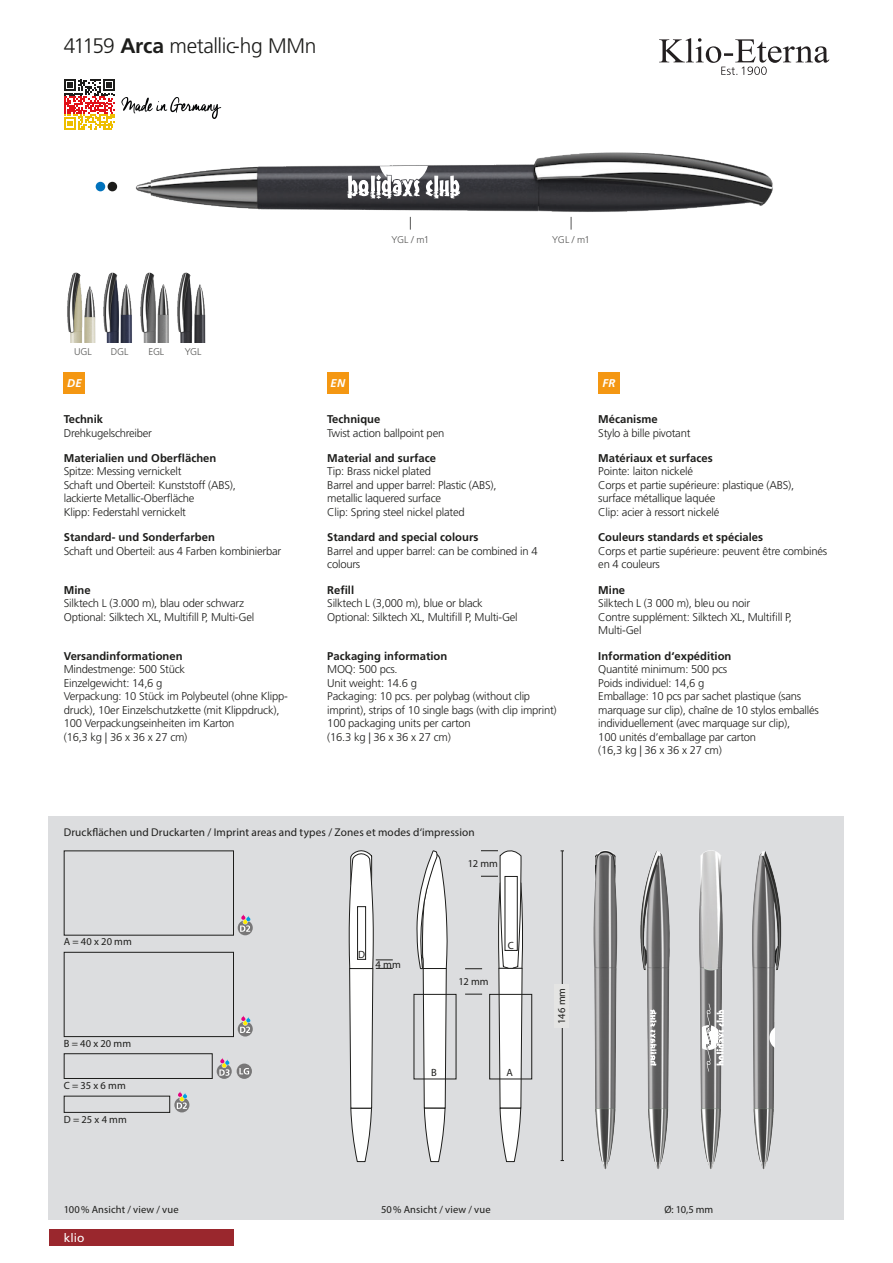
<style>
.page{position:relative;width:893px;height:1263px;background:#fff}
.page>*{position:absolute;margin:0;border:0;box-sizing:border-box;transform-origin:0 0}
.t1{font:300 21px "Frutiger";letter-spacing:-.025em;color:#1d1d1b}
.t2{font:12px "Frutiger";color:#fff}
.t3{font:300 11.25px/13.5px "Frutiger";letter-spacing:-.02em;color:#1d1d1b}
.t4{font:700 11.25px "Frutiger";color:#1d1d1b}
.t5{font:11.25px "Myriad Pro";letter-spacing:.01em;color:#1d1d1b}
.t6{font:italic 700 11.25px "Frutiger";color:#fff}
.t7{font:10.5px "Myriad Pro";letter-spacing:.01em;color:#1d1d1b}
.t8{font:300 9.75px "Frutiger";letter-spacing:-.015em;color:#575756}
.s1{font-weight:700}
</style>
<div class="page">
<div style="left:49px;top:816px;width:795px;height:404px;background:#dcdddf"></div>
<svg style="left:417px;top:851px;width:31px;height:311px"></svg>
<img style="left:593px;top:850px;width:189px;height:320px">
<div style="left:64px;top:1053px;width:149px;height:26px;border:1px solid #1d1d1b"></div>
<div style="left:64px;top:1096px;width:106px;height:17px;border:1px solid #1d1d1b"></div>
<div style="left:64px;top:952px;width:170px;height:85px;border:1px solid #1d1d1b"></div>
<svg style="left:238px;top:914px;width:15px;height:21px"></svg>
<svg style="left:238px;top:1015px;width:15px;height:21px"></svg>
<svg style="left:174px;top:1091px;width:15px;height:21px"></svg>
<svg style="left:217px;top:1058px;width:15px;height:21px"></svg>
<svg style="left:237px;top:1063px;width:15px;height:16px"></svg>
<svg style="left:239px;top:1068px;width:10px;height:6px"></svg>
<svg style="left:349px;top:850px;width:44px;height:312px"></svg>
<div style="left:489px;top:994px;width:43px;height:85px;border:1px solid #1d1d1b"></div>
<svg style="left:465px;top:850px;width:58px;height:312px"></svg>
<div style="left:505px;top:876px;width:13px;height:75px;border:1px solid #1d1d1b"></div>
<hr style="left:562px;top:851px;width:1px;height:309px;background:#1d1d1b">
<div style="left:554px;top:984px;width:14px;height:43px;background:#e4e4e3"></div>
<div style="left:598px;top:372px;width:22px;height:21px;background:#f49712"></div>
<div style="left:327px;top:372px;width:22px;height:21px;background:#f49712"></div>
<div style="left:64px;top:372px;width:21px;height:21px;background:#f49712"></div>
<img style="left:135px;top:152px;width:638px;height:69px">
<svg style="left:121px;top:97px;width:100px;height:22px"></svg>
<svg style="left:64px;top:79px;width:51px;height:51px"></svg>
<div style="left:96px;top:182px;width:9px;height:9px;background:#0072bc;border-radius:50%"></div>
<div style="left:108px;top:182px;width:9px;height:9px;background:#1d1d1b;border-radius:50%"></div>
<img style="left:67px;top:272px;width:14px;height:70px">
<img style="left:81px;top:286px;width:15px;height:56px">
<img style="left:103px;top:272px;width:15px;height:70px">
<img style="left:118px;top:284px;width:14px;height:58px">
<img style="left:140px;top:272px;width:15px;height:70px">
<img style="left:154px;top:276px;width:15px;height:66px">
<img style="left:177px;top:272px;width:14px;height:70px">
<img style="left:191px;top:284px;width:15px;height:58px">
<svg style="left:702px;top:1003px;width:22px;height:68px"></svg>
<svg style="left:336px;top:165px;width:136px;height:34px"></svg>
<svg style="left:650px;top:1003px;width:7px;height:68px"></svg>
<svg style="left:768px;top:1003px;width:7px;height:68px"></svg>
<svg style="left:410px;top:217px;width:1px;height:13px"></svg>
<svg style="left:571px;top:217px;width:1px;height:13px"></svg>
<svg style="left:659px;top:38px;width:170px;height:37px"></svg>
<div style="left:49px;top:1229px;width:185px;height:17px;background:#9a272d"></div>
<h1 class="t1" style="left:64px;top:34px;width:254px">41159 <span class="s1">Arca</span> metallic-hg MMn</h1>
<p class="t8" style="left:74px;top:346px;width:19px">UGL</p>
<p class="t8" style="left:111px;top:346px;width:19px">DGL</p>
<p class="t8" style="left:148px;top:346px;width:17px">EGL</p>
<p class="t8" style="left:185px;top:346px;width:18px">YGL</p>
<p class="t8" style="left:391px;top:234px;width:39px">YGL / m1</p>
<p class="t8" style="left:552px;top:234px;width:39px">YGL / m1</p>
<p class="t6" style="left:67px;top:376px;width:16px">DE</p>
<p class="t6" style="left:331px;top:376px;width:16px">EN</p>
<p class="t6" style="left:602px;top:376px;width:14px">FR</p>
<p class="t4" style="left:327px;top:412px;width:55px">Technique</p>
<p class="t3" style="left:327px;top:426px;width:119px">Twist action ballpoint pen</p>
<p class="t4" style="left:327px;top:451px;width:110px">Material and surface</p>
<p class="t3" style="left:327px;top:465px;width:171px">Tip: Brass nickel plated<br>Barrel and upper barrel: Plastic (ABS), metallic laquered surface<br>Clip: Spring steel nickel plated</p>
<p class="t4" style="left:327px;top:531px;width:153px">Standard and special colours</p>
<p class="t3" style="left:327px;top:544px;width:212px">Barrel and upper barrel: can be combined in 4 colours</p>
<p class="t4" style="left:327px;top:583px;width:28px">Refill</p>
<p class="t3" style="left:327px;top:597px;width:192px">Silktech L (3,000 m), blue or black<br>Optional: Silktech XL, Multifill P, Multi-Gel</p>
<p class="t4" style="left:327px;top:649px;width:122px">Packaging information</p>
<p class="t3" style="left:327px;top:663px;width:231px">MOQ: 500 pcs.<br>Unit weight: 14.6 g<br>Packaging: 10 pcs. per polybag (without clip imprint), strips of 10 single bags (with clip imprint)<br>100 packaging units per carton<br>(16.3 kg | 36 x 36 x 27 cm)</p>
<p class="t4" style="left:64px;top:412px;width:41px">Technik</p>
<p class="t3" style="left:64px;top:426px;width:90px">Drehkugelschreiber</p>
<p class="t4" style="left:64px;top:451px;width:154px">Materialien und Oberflächen</p>
<p class="t3" style="left:64px;top:465px;width:174px">Spitze: Messing vernickelt<br>Schaft und Oberteil: Kunststoff (ABS), lackierte Metallic-Oberfläche<br>Klipp: Federstahl vernickelt</p>
<p class="t4" style="left:64px;top:531px;width:153px">Standard- und Sonderfarben</p>
<p class="t3" style="left:64px;top:544px;width:219px">Schaft und Oberteil: aus 4 Farben kombinierbar</p>
<p class="t4" style="left:64px;top:583px;width:28px">Mine</p>
<p class="t3" style="left:64px;top:597px;width:192px">Silktech L (3.000 m), blau oder schwarz<br>Optional: Silktech XL, Multifill P, Multi-Gel</p>
<p class="t4" style="left:64px;top:649px;width:120px">Versandinformationen</p>
<p class="t3" style="left:64px;top:663px;width:226px">Mindestmenge: 500 Stück<br>Einzelgewicht: 14,6 g<br>Verpackung: 10 Stück im Polybeutel (ohne Klipp&shy;druck), 10er Einzelschutzkette (mit Klippdruck), 100 Verpackungseinheiten im Karton<br>(16,3 kg | 36 x 36 x 27 cm)</p>
<p class="t4" style="left:598px;top:412px;width:61px">Mécanisme</p>
<p class="t3" style="left:598px;top:426px;width:94px">Stylo à bille pivotant</p>
<p class="t4" style="left:598px;top:451px;width:116px">Matériaux et surfaces</p>
<p class="t3" style="left:598px;top:465px;width:197px">Pointe: laiton nickelé<br>Corps et partie supérieure: plastique (ABS), surface métallique laquée<br>Clip: acier à ressort nickelé</p>
<p class="t4" style="left:598px;top:531px;width:166px">Couleurs standards et spéciales</p>
<p class="t3" style="left:598px;top:544px;width:230px">Corps et partie supérieure: peuvent être combinés en 4 couleurs</p>
<p class="t4" style="left:598px;top:583px;width:28px">Mine</p>
<p class="t3" style="left:598px;top:597px;width:195px">Silktech L (3 000 m), bleu ou noir<br>Contre supplément: Silktech XL, Multifill P,<br>Multi-Gel</p>
<p class="t4" style="left:598px;top:649px;width:135px">Information d‘expédition</p>
<p class="t3" style="left:598px;top:663px;width:222px">Quantité minimum: 500 pcs<br>Poids individuel: 14,6 g<br>Emballage: 10 pcs par sachet plastique (sans marquage sur clip), chaîne de 10 stylos emballés individuellement (avec marquage sur clip),<br>100 unités d‘emballage par carton<br>(16,3 kg | 36 x 36 x 27 cm)</p>
<p class="t5" style="left:64px;top:825px;width:412px">Druckflächen und Druckarten / Imprint areas and types / Zones et modes d‘impression</p>
<p class="t7" style="left:64px;top:935px;width:70px">A = 40 x 20 mm</p>
<p class="t7" style="left:64px;top:1036px;width:69px">B = 40 x 20 mm</p>
<p class="t7" style="left:64px;top:1078px;width:64px">C = 35 x 6 mm</p>
<p class="t7" style="left:64px;top:1112px;width:65px">D = 25 x 4 mm</p>
<p class="t7" style="left:358px;top:948px;width:8px">D</p>
<p class="t7" style="left:376px;top:958px;width:27px">4 mm</p>
<p class="t7" style="left:468px;top:857px;width:32px">12 mm</p>
<p class="t7" style="left:459px;top:975px;width:32px">12 mm</p>
<p class="t7" style="left:508px;top:939px;width:8px">C</p>
<p class="t7" style="left:431px;top:1066px;width:7px">B</p>
<p class="t7" style="left:506px;top:1066px;width:8px">A</p>
<p class="t7" style="left:555px;top:1024px;width:37px;rotate:-90deg">146 mm</p>
<p class="t7" style="left:64px;top:1203px;width:116px">100% Ansicht / view / vue</p>
<p class="t7" style="left:381px;top:1203px;width:111px">50% Ansicht / view / vue</p>
<p class="t7" style="left:664px;top:1203px;width:51px">Ø: 10,5 mm</p>
<p class="t2" style="left:64px;top:1231px;width:22px">klio</p>
</div>
